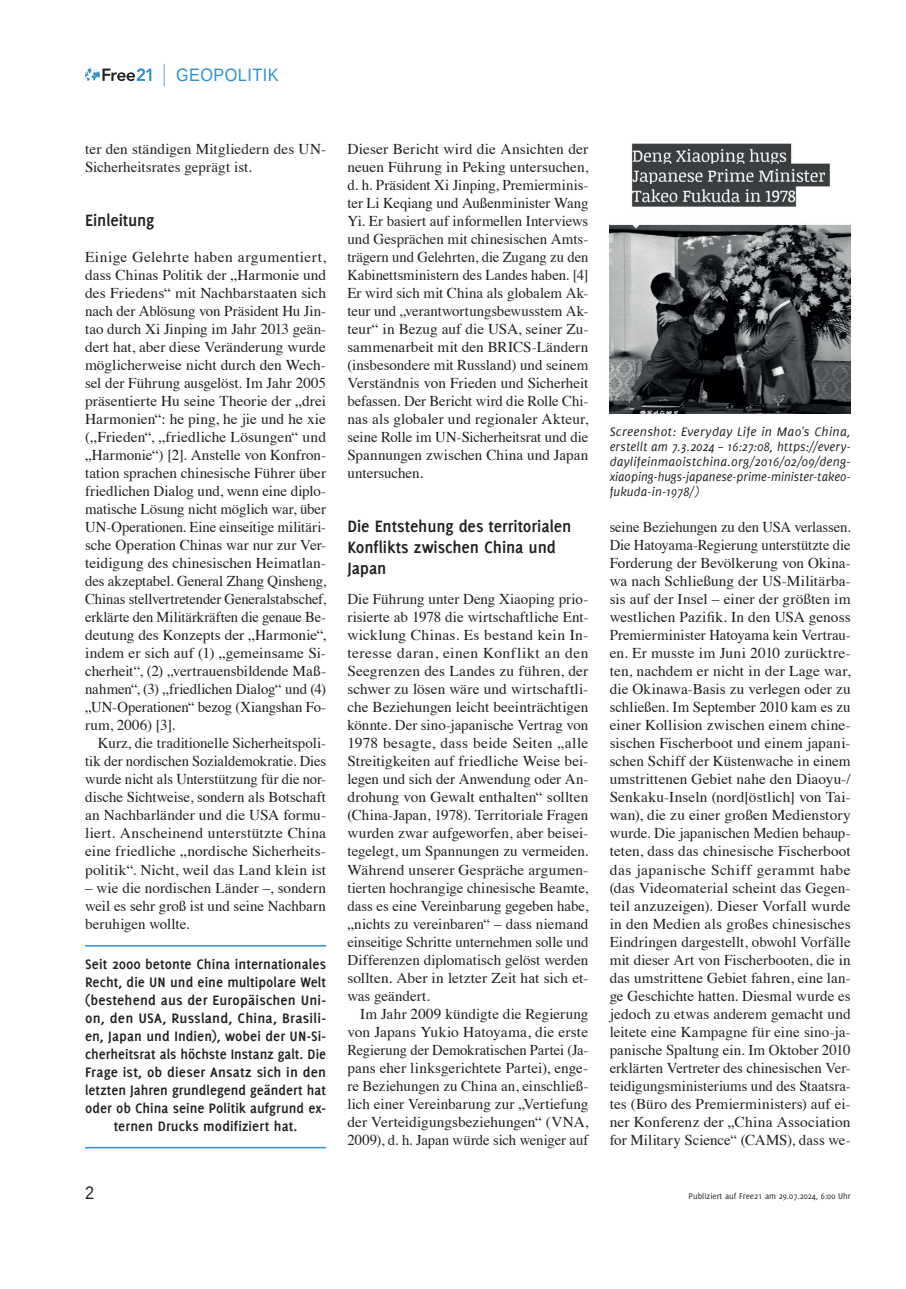
<style>
.page{position:relative;width:906px;height:1289px;background:#fff}
.page>*{position:absolute;margin:0;border:0;box-sizing:border-box;transform-origin:0 0}
.t1{font:700 18px/21px "Delicious";letter-spacing:-.005em;color:#231f20}
.t2{font:18px "Liberation Sans";letter-spacing:.03em;color:#2a92d0;scale:.9 1}
.t3{font:18px "Liberation Sans";color:#231f20;scale:.9 1}
.t4{font:15px/18px "Times";color:#231f20;text-align:justify}
.t5{font:700 15px/18px "Delicious";letter-spacing:.005em;color:#231f20;text-align:center}
.t6{font:italic 13.5px/15px "Delicious";letter-spacing:.005em;color:#231f20;text-align:justify}
.t7{font:9px "Delicious";color:#231f20}
</style>
<div class="page">
<svg style="left:85px;top:68px;width:66px;height:13px"></svg>
<hr style="left:163px;top:64px;width:2px;height:22px;background:#9abfe5">
<hr style="left:85px;top:945px;width:241px;height:1px;background:#2a92d0">
<hr style="left:85px;top:1146px;width:241px;height:2px;background:#2a92d0">
<img style="left:609px;top:143px;width:241px;height:271px">
<p class="t2" style="left:176px;top:63px;width:115px">GEOPOLITIK</p>
<p class="t4" style="left:85px;top:139px;width:242px">ter den ständigen Mitgliedern des UN-<br>Sicherheitsrates geprägt ist.</p>
<p class="t1" style="left:85px;top:209px;width:71px">Einleitung</p>
<p class="t4" style="left:85px;top:247px;width:242px">Einige Gelehrte haben argumentiert, dass Chinas Politik der „Harmonie und des Friedens“ mit Nachbarstaaten sich nach der Ablösung von Präsident Hu Jin&shy;tao durch Xi Jinping im Jahr 2013 geän&shy;dert hat, aber diese Veränderung wurde möglicherweise nicht durch den Wech&shy;sel der Führung ausgelöst. Im Jahr 2005 präsentierte Hu seine Theorie der „drei Harmonien“: he ping, he jie und he xie („Frieden“, „friedliche Lösungen“ und „Harmonie“) [2]. Anstelle von Konfron&shy;tation sprachen chinesische Führer über friedlichen Dialog und, wenn eine diplo&shy;matische Lösung nicht möglich war, über UN-Operationen. Eine einseitige militäri&shy;sche Operation Chinas war nur zur Ver&shy;teidigung des chinesischen Heimatlan&shy;des akzeptabel. General Zhang Qinsheng, Chinas stellvertretender Generalstabschef, erklärte den Militärkräften die genaue Be&shy;deutung des Konzepts der „Harmonie“, indem er sich auf (1) „gemeinsame Si&shy;cherheit“, (2) „vertrauensbildende Maß&shy;nahmen“, (3) „friedlichen Dialog“ und (4) „UN-Operationen“ bezog (Xiangshan Fo&shy;rum, 2006) [3].</p>
<p class="t4" style="left:85px;top:733px;width:242px;text-indent:13px">Kurz, die traditionelle Sicherheitspoli&shy;tik der nordischen Sozialdemokratie. Dies wurde nicht als Unterstützung für die nor&shy;dische Sichtweise, sondern als Botschaft an Nachbarländer und die USA formu&shy;liert. Anscheinend unterstützte China eine friedliche „nordische Sicherheits&shy;politik“. Nicht, weil das Land klein ist</p>
<p class="t4" style="left:85px;top:877px;width:242px">– wie die nordischen Länder –, sondern weil es sehr groß ist und seine Nachbarn beruhigen wollte.</p>
<p class="t5" style="left:85px;top:954px;width:242px">Seit 2000 betonte China internationales Recht, die UN und eine multipolare Welt (bestehend aus der Europäischen Uni&shy;on, den USA, Russland, China, Brasili&shy;en, Japan und Indien), wobei der UN-Si&shy;cherheitsrat als höchste Instanz galt. Die Frage ist, ob dieser Ansatz sich in den letzten Jahren grundlegend geändert hat oder ob China seine Politik aufgrund ex&shy;ternen Drucks modifiziert hat.</p>
<p class="t4" style="left:347px;top:139px;width:242px">Dieser Bericht wird die Ansichten der neuen Führung in Peking untersuchen, d. h. Präsident Xi Jinping, Premierminis&shy;ter Li Keqiang und Außenminister Wang Yi. Er basiert auf informellen Interviews und Gesprächen mit chinesischen Amts&shy;trägern und Gelehrten, die Zugang zu den Kabinettsministern des Landes haben. [4] Er wird sich mit China als globalem Ak&shy;teur und „verantwortungsbewusstem Ak&shy;teur“ in Bezug auf die USA, seiner Zu&shy;sammenarbeit mit den BRICS-Ländern (insbesondere mit Russland) und seinem Verständnis von Frieden und Sicherheit befassen. Der Bericht wird die Rolle Chi&shy;nas als globaler und regionaler Akteur, seine Rolle im UN-Sicherheitsrat und die Spannungen zwischen China und Japan untersuchen.</p>
<p class="t1" style="left:347px;top:515px;width:225px">Die Entstehung des territorialen<br>Konflikts zwischen China und<br>Japan</p>
<p class="t4" style="left:347px;top:589px;width:242px">Die Führung unter Deng Xiaoping prio&shy;risierte ab 1978 die wirtschaftliche Ent&shy;wicklung Chinas. Es bestand kein In&shy;teresse daran, einen Konflikt an den Seegrenzen des Landes zu führen, der schwer zu lösen wäre und wirtschaftli&shy;che Beziehungen leicht beeinträchtigen könnte. Der sino-japanische Vertrag von 1978 besagte, dass beide Seiten „alle Streitigkeiten auf friedliche Weise bei&shy;legen und sich der Anwendung oder An&shy;drohung von Gewalt enthalten“ sollten (China-Japan, 1978). Territoriale Fragen wurden zwar aufgeworfen, aber beisei&shy;tegelegt, um Spannungen zu vermeiden.<br>Während unserer Gespräche argumen&shy;tierten hochrangige chinesische Beamte, dass es eine Vereinbarung gegeben habe, „nichts zu vereinbaren“ – dass niemand einseitige Schritte unternehmen solle und Differenzen diplomatisch gelöst werden sollten. Aber in letzter Zeit hat sich et&shy;was geändert.</p>
<p class="t4" style="left:347px;top:1003px;width:242px;text-indent:13px">Im Jahr 2009 kündigte die Regierung von Japans Yukio Hatoyama, die erste Regierung der Demokratischen Partei (Ja&shy;pans eher linksgerichtete Partei), enge&shy;re Beziehungen zu China an, einschließ&shy;lich einer Vereinbarung zur „Vertiefung der Verteidigungsbeziehungen“ (VNA, 2009), d. h. Japan würde sich weniger auf</p>
<p class="t6" style="left:609px;top:424px;width:242px">Screenshot: Everyday Life in Mao's China, erstellt am 7.3.2024 – 16:27:08, https://every&shy;daylifeinmaoistchina.org/2016/02/09/deng&shy;xiaoping-hugs-japanese-prime-minister-takeo&shy;fukuda-in-1978/)</p>
<p class="t4" style="left:609px;top:517px;width:242px">seine Beziehungen zu den USA verlassen.<br>Die Hatoyama-Regierung unterstützte die Forderung der Bevölkerung von Okina&shy;wa nach Schließung der US-Militärba&shy;sis auf der Insel – einer der größten im westlichen Pazifik. In den USA genoss Premierminister Hatoyama kein Vertrau&shy;en. Er musste im Juni 2010 zurücktre&shy;ten, nachdem er nicht in der Lage war, die Okinawa-Basis zu verlegen oder zu schließen. Im September 2010 kam es zu einer Kollision zwischen einem chine&shy;sischen Fischerboot und einem japani&shy;schen Schiff der Küstenwache in einem umstrittenen Gebiet nahe den Diaoyu-/ Senkaku-Inseln (nord[östlich] von Tai&shy;wan), die zu einer großen Medienstory wurde. Die japanischen Medien behaup&shy;teten, dass das chinesische Fischerboot das japanische Schiff gerammt habe (das Videomaterial scheint das Gegen&shy;teil anzuzeigen). Dieser Vorfall wurde in den Medien als großes chinesisches Eindringen dargestellt, obwohl Vorfälle mit dieser Art von Fischerbooten, die in das umstrittene Gebiet fahren, eine lan&shy;ge Geschichte hatten. Diesmal wurde es jedoch zu etwas anderem gemacht und leitete eine Kampagne für eine sino-ja&shy;panische Spaltung ein. Im Oktober 2010 erklärten Vertreter des chinesischen Ver&shy;teidigungsministeriums und des Staatsra&shy;tes (Büro des Premierministers) auf ei&shy;ner Konferenz der „China Association for Military Science“ (CAMS), dass we-</p>
<p class="t3" style="left:85px;top:1180px;width:12px">2</p>
<p class="t7" style="left:688px;top:1190px;width:163px">Publiziert auf Free21 am 29.07.2024, 6:00 Uhr</p>
</div>
